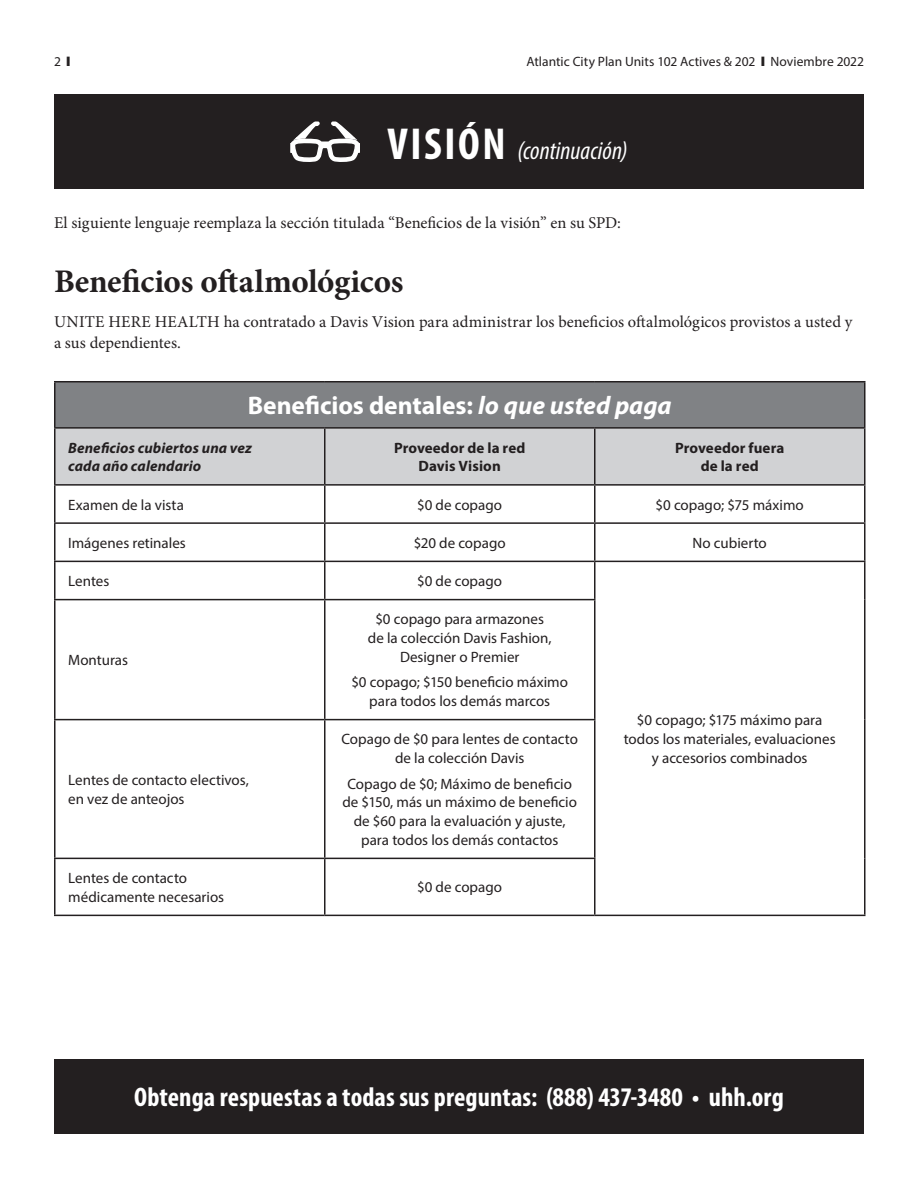
<style>
.page{position:relative;width:918px;height:1188px;background:#fff}
.page>*{position:absolute;margin:0;border:0;box-sizing:border-box;transform-origin:0 0}
.t1{font:700 33px "Minion Pro";letter-spacing:-.01em;color:#231f20}
.t2{font:700 condensed 27px "Myriad Pro";letter-spacing:.005em;color:#fff}
.t3{font:700 25.5px "Myriad Pro";color:#fff}
.t4{font:italic condensed 25.5px "Myriad Pro";color:#fff}
.t5{font:16.5px/21px "Minion Pro";color:#231f20}
.t6{font:15px/18.8px "Myriad Pro";color:#231f20;text-align:center}
.t7{font:700 15px/18.8px "Myriad Pro";letter-spacing:.005em;color:#231f20;text-align:center}
.t8{font:italic 700 15px/18.8px "Myriad Pro";letter-spacing:.01em;color:#231f20}
.t9{font:13.5px "Myriad Pro";color:#231f20}
.s1{font-weight:700;font-style:normal;font-size:45px}
.s2{font-style:italic}
</style>
<div class="page">
<div style="left:54px;top:1060px;width:810px;height:74px;background:#231f20"></div>
<div style="left:55px;top:382px;width:810px;height:46px;background:#808285"></div>
<div style="left:56px;top:429px;width:808px;height:55px;background:#d1d2d4"></div>
<hr style="left:54px;top:381px;width:271px;height:1px;background:#231f20">
<hr style="left:54px;top:382px;width:2px;height:45px;background:#231f20">
<hr style="left:325px;top:381px;width:270px;height:1px;background:#231f20">
<hr style="left:595px;top:381px;width:271px;height:1px;background:#231f20">
<hr style="left:864px;top:382px;width:2px;height:45px;background:#231f20">
<hr style="left:54px;top:427px;width:271px;height:2px;background:#231f20">
<hr style="left:54px;top:429px;width:2px;height:55px;background:#231f20">
<hr style="left:325px;top:427px;width:270px;height:2px;background:#231f20">
<hr style="left:324px;top:429px;width:2px;height:55px;background:#231f20">
<hr style="left:595px;top:427px;width:271px;height:2px;background:#231f20">
<hr style="left:594px;top:429px;width:2px;height:55px;background:#231f20">
<hr style="left:864px;top:429px;width:2px;height:55px;background:#231f20">
<hr style="left:54px;top:484px;width:271px;height:2px;background:#231f20">
<hr style="left:54px;top:486px;width:2px;height:36px;background:#231f20">
<hr style="left:325px;top:484px;width:270px;height:2px;background:#231f20">
<hr style="left:324px;top:486px;width:2px;height:36px;background:#231f20">
<hr style="left:595px;top:484px;width:271px;height:2px;background:#231f20">
<hr style="left:594px;top:486px;width:2px;height:36px;background:#231f20">
<hr style="left:864px;top:486px;width:2px;height:36px;background:#231f20">
<hr style="left:54px;top:522px;width:271px;height:2px;background:#231f20">
<hr style="left:54px;top:524px;width:2px;height:37px;background:#231f20">
<hr style="left:325px;top:522px;width:270px;height:2px;background:#231f20">
<hr style="left:324px;top:524px;width:2px;height:37px;background:#231f20">
<hr style="left:595px;top:522px;width:271px;height:2px;background:#231f20">
<hr style="left:594px;top:524px;width:2px;height:37px;background:#231f20">
<hr style="left:864px;top:524px;width:2px;height:37px;background:#231f20">
<hr style="left:54px;top:561px;width:271px;height:1px;background:#231f20">
<hr style="left:54px;top:562px;width:2px;height:37px;background:#231f20">
<hr style="left:325px;top:561px;width:270px;height:1px;background:#231f20">
<hr style="left:324px;top:562px;width:2px;height:37px;background:#231f20">
<hr style="left:595px;top:561px;width:271px;height:1px;background:#231f20">
<hr style="left:594px;top:562px;width:2px;height:37px;background:#231f20">
<hr style="left:864px;top:562px;width:2px;height:38px;background:#231f20">
<hr style="left:54px;top:599px;width:271px;height:1px;background:#231f20">
<hr style="left:54px;top:600px;width:2px;height:119px;background:#231f20">
<hr style="left:325px;top:599px;width:271px;height:1px;background:#231f20">
<hr style="left:324px;top:600px;width:2px;height:119px;background:#231f20">
<hr style="left:594px;top:600px;width:2px;height:119px;background:#231f20">
<hr style="left:864px;top:600px;width:2px;height:120px;background:#231f20">
<hr style="left:54px;top:719px;width:271px;height:1px;background:#231f20">
<hr style="left:54px;top:720px;width:2px;height:138px;background:#231f20">
<hr style="left:325px;top:719px;width:271px;height:1px;background:#231f20">
<hr style="left:324px;top:720px;width:2px;height:138px;background:#231f20">
<hr style="left:594px;top:720px;width:2px;height:138px;background:#231f20">
<hr style="left:864px;top:720px;width:2px;height:138px;background:#231f20">
<hr style="left:54px;top:858px;width:271px;height:1px;background:#231f20">
<hr style="left:54px;top:859px;width:2px;height:56px;background:#231f20">
<hr style="left:325px;top:858px;width:271px;height:1px;background:#231f20">
<hr style="left:324px;top:859px;width:2px;height:56px;background:#231f20">
<hr style="left:594px;top:859px;width:2px;height:56px;background:#231f20">
<hr style="left:864px;top:858px;width:2px;height:57px;background:#231f20">
<hr style="left:54px;top:915px;width:271px;height:1px;background:#231f20">
<hr style="left:325px;top:915px;width:270px;height:1px;background:#231f20">
<hr style="left:595px;top:915px;width:271px;height:1px;background:#231f20">
<div style="left:54px;top:94px;width:810px;height:95px;background:#231f20"></div>
<svg style="left:290px;top:121px;width:70px;height:41px"></svg>
<p class="t9" style="left:54px;top:53px;width:18px">2 ❙</p>
<p class="t9" style="left:526px;top:53px;width:339px">Atlantic City Plan Units 102 Actives &amp; 202 ❙ Noviembre 2022</p>
<h3 class="t4" style="left:387px;top:135px;width:242px"><span class="s1">VISIÓN</span> (continuación)</h3>
<p class="t5" style="left:54px;top:212px;width:569px">El siguiente lenguaje reemplaza la sección titulada “Beneficios de la visión” en su SPD:</p>
<h1 class="t1" style="left:54px;top:259px;width:351px">Beneficios oftalmológicos</h1>
<p class="t5" style="left:54px;top:311px;width:800px">UNITE HERE HEALTH ha contratado a Davis Vision para administrar los beneficios oftalmológicos provistos a usted y a sus dependientes.</p>
<h3 class="t3" style="left:248px;top:389px;width:425px">Beneficios dentales: <span class="s2">lo que usted paga</span></h3>
<p class="t8" style="left:68px;top:438px;width:185px">Beneficios cubiertos una vez cada año calendario</p>
<p class="t7" style="left:394px;top:438px;width:133px">Proveedor de la red<br>Davis Vision</p>
<p class="t7" style="left:675px;top:438px;width:111px">Proveedor fuera de la red</p>
<p class="t6" style="left:68px;top:495px;width:117px">Examen de la vista</p>
<p class="t6" style="left:417px;top:495px;width:86px">$0 de copago</p>
<p class="t6" style="left:656px;top:495px;width:150px">$0 copago; $75 máximo</p>
<p class="t6" style="left:68px;top:533px;width:119px">Imágenes retinales</p>
<p class="t6" style="left:414px;top:533px;width:94px">$20 de copago</p>
<p class="t6" style="left:693px;top:533px;width:76px">No cubierto</p>
<p class="t6" style="left:68px;top:571px;width:43px">Lentes</p>
<p class="t6" style="left:417px;top:571px;width:86px">$0 de copago</p>
<p class="t6" style="left:68px;top:651px;width:61px">Monturas</p>
<p class="t6" style="left:68px;top:771px;width:182px;text-align:left">Lentes de contacto electivos, en vez de anteojos</p>
<p class="t6" style="left:368px;top:610px;width:185px">$0 copago para armazones de la colección Davis Fashion,<br>Designer o Premier</p>
<p class="t6" style="left:352px;top:673px;width:218px">$0 copago; $150 beneficio máximo para todos los demás marcos</p>
<p class="t6" style="left:341px;top:730px;width:238px">Copago de $0 para lentes de contacto de la colección Davis</p>
<p class="t6" style="left:342px;top:774px;width:236px">Copago de $0; Máximo de beneficio de $150, más un máximo de beneficio de $60 para la evaluación y ajuste, para todos los demás contactos</p>
<p class="t6" style="left:68px;top:868px;width:157px;text-align:left">Lentes de contacto médicamente necesarios</p>
<p class="t6" style="left:417px;top:878px;width:86px">$0 de copago</p>
<p class="t6" style="left:624px;top:711px;width:213px">$0 copago; $175 máximo para todos los materiales, evaluaciones y accesorios combinados</p>
<h2 class="t2" style="left:134px;top:1080px;width:651px">Obtenga respuestas a todas sus preguntas: (888) 437-3480 • uhh.org</h2>
</div>
